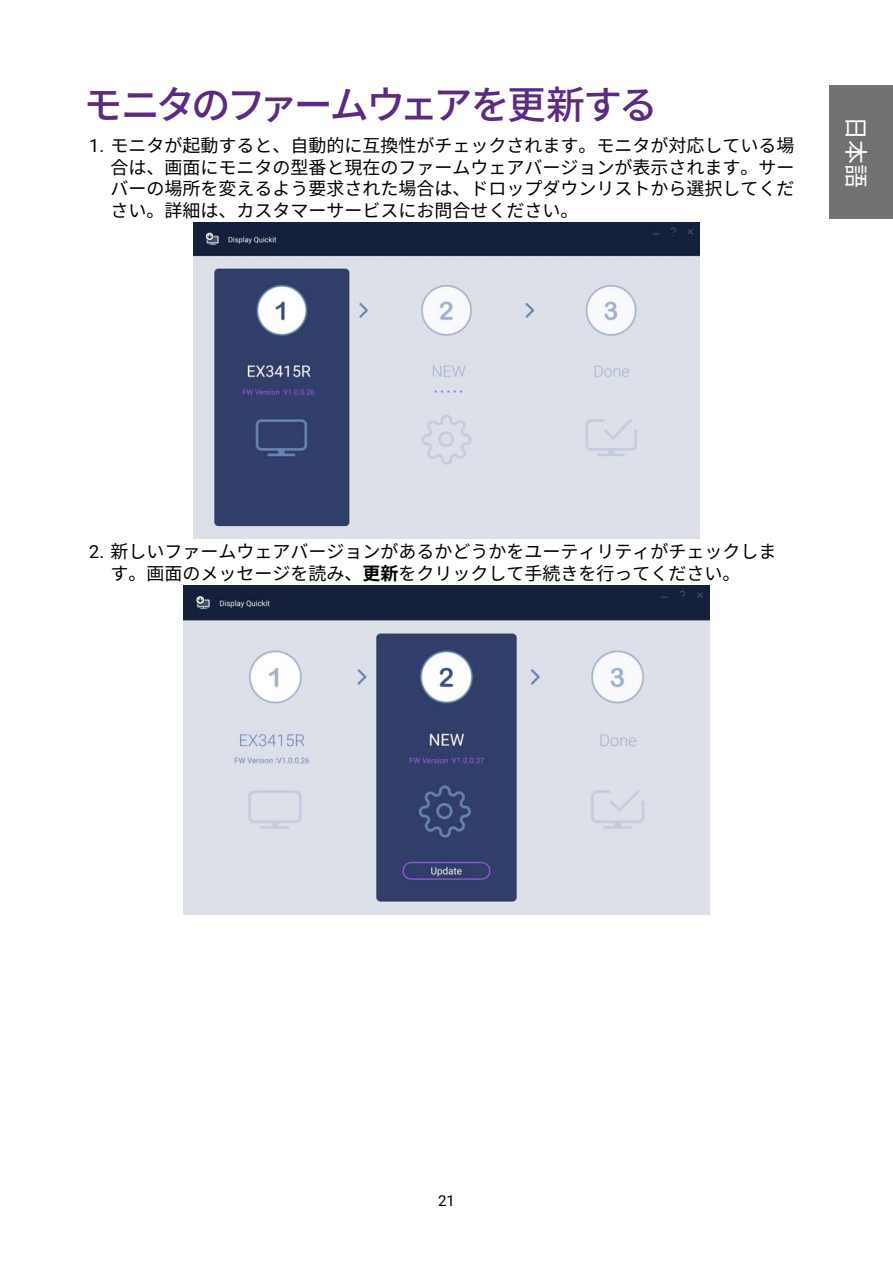
<style>
.page{position:relative;width:893px;height:1263px;background:#fff}
.page>*{position:absolute;margin:0;border:0;box-sizing:border-box;transform-origin:0 0}
.t1{font:500 39px "Noto Sans JP";letter-spacing:-.09em;color:#5b2b82}
.t2{font:24px "Noto Sans JP";color:#fff}
.t3{font:18px/21.6px "Noto Sans JP";color:#000;text-align:justify}
.t4{font:15px "Roboto";color:#000}
.s1{font-family:"Roboto"}
.s2{font-weight:700}
</style>
<div class="page">
<div style="left:829px;top:85px;width:64px;height:134px;background:#727171"></div>
<img style="left:194px;top:222px;width:505px;height:317px">
<img style="left:183px;top:585px;width:527px;height:329px">
<h1 class="t1" style="left:84px;top:83px;width:576px">モニタのファームウェアを更新する</h1>
<p class="t3" style="left:111px;top:135px;width:686px;text-indent:-21px"><span class="s1">1.</span> モニタが起動すると、自動的に互換性がチェックされます。モニタが対応している場合は、画面にモニタの型番と現在のファームウェアバージョンが表示されます。サーバーの場所を変えるよう要求された場合は、ドロップダウンリストから選択してください。詳細は、カスタマーサービスにお問合せください。</p>
<h2 class="t2" style="left:869px;top:116px;width:73px;rotate:90deg">日本語</h2>
<p class="t3" style="left:111px;top:541px;width:668px;text-indent:-21px"><span class="s1">2.</span> 新しいファームウェアバージョンがあるかどうかをユーティリティがチェックします。画面のメッセージを読み、<span class="s2">更新</span>をクリックして手続きを行ってください。</p>
<p class="t4" style="left:438px;top:1190px;width:18px">21</p>
</div>
